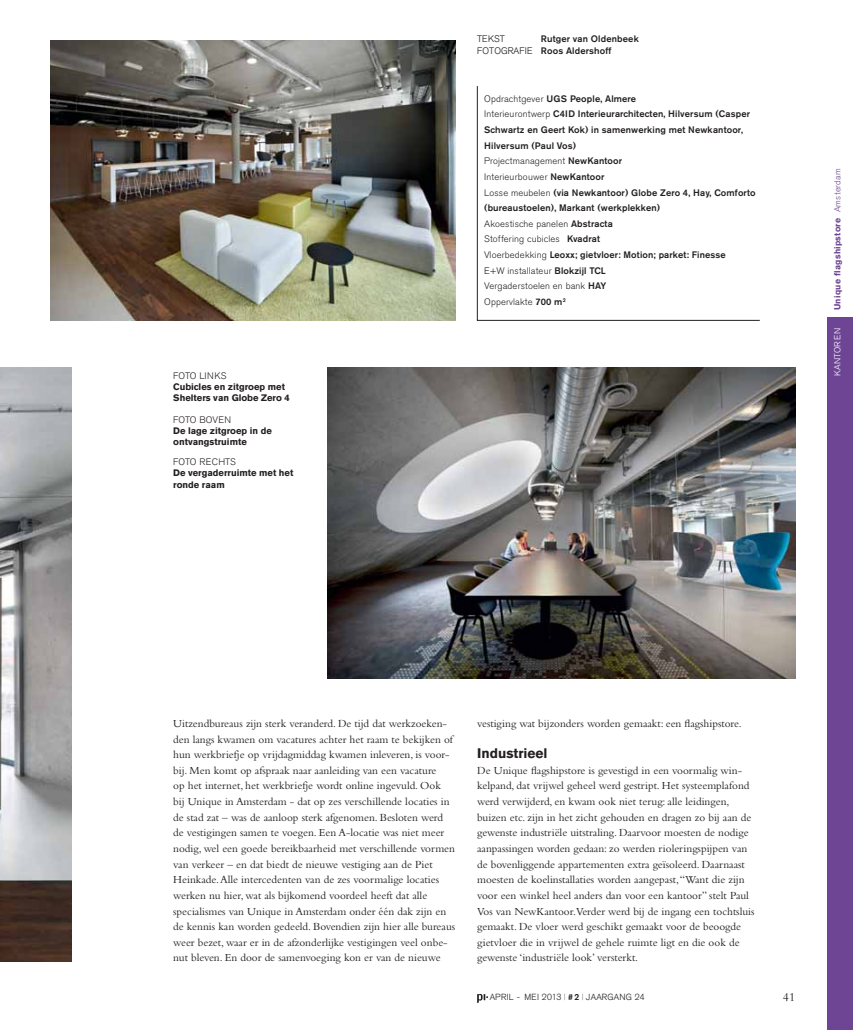
<style>
.page{position:relative;width:853px;height:1030px;background:#fff}
.page>*{position:absolute;margin:0;border:0;box-sizing:border-box;transform-origin:0 0}
.t1{font:700 13.75px "Akzidenz Grotesk BE";color:#231f20}
.t2{font:12.5px "Bembo";color:#231f20}
.t3{font:11.25px/15.6px "Bembo";color:#231f20}
.t4{font:500 9.38px/15.6px "Akzidenz Grotesk BE";letter-spacing:.015em;color:#231f20}
.t5{font:700 9.38px/11.2px "Akzidenz Grotesk BE";color:#231f20}
.t6{font:300 9.38px "Akzidenz Grotesk BE";letter-spacing:.015em;color:#231f20}
.t7{font:300 9.38px "Akzidenz Grotesk BE";letter-spacing:-.005em;color:#231f20}
.t8{font:300 9.38px "Akzidenz Grotesk";letter-spacing:.015em;color:#231f20}
.t9{font:700 8.75px "Akzidenz Grotesk BE";letter-spacing:.03em;color:#6e4495}
.t10{font:300 8.75px "Akzidenz Grotesk";letter-spacing:.03em;color:#231f20}
.t11{font:300 8.75px "Akzidenz Grotesk BE";letter-spacing:.03em;color:#fff}
.s1{font-family:"Akzidenz Grotesk";font-weight:300}
.s2{font-weight:300}
.s3{font-weight:700}
</style>
<div class="page">
<div style="left:826px;top:317px;width:26px;height:713px;background:#6e4495"></div>
<svg style="left:477px;top:994px;width:11px;height:9px"></svg>
<img style="left:0;top:367px;width:72px;height:594px">
<svg style="left:477px;top:86px;width:283px;height:235px"></svg>
<img style="left:51px;top:41px;width:405px;height:279px">
<img style="left:327px;top:367px;width:468px;height:311px">
<p class="t7" style="left:173px;top:370px;width:55px">FOTO LINKS</p>
<p class="t5" style="left:173px;top:381px;width:118px">Cubicles en zitgroep met<br>Shelters van Globe Zero 4</p>
<p class="t6" style="left:173px;top:414px;width:59px">FOTO BOVEN</p>
<p class="t5" style="left:173px;top:425px;width:100px">De lage zitgroep in de ontvangstruimte</p>
<p class="t6" style="left:173px;top:456px;width:64px">FOTO RECHTS</p>
<p class="t5" style="left:173px;top:467px;width:122px">De vergaderruimte met het ronde raam</p>
<p class="t8" style="left:477px;top:33px;width:29px">TEKST</p>
<p class="t4" style="left:477px;top:32px;width:163px;line-height:12.5px;text-indent:64px">Rutger van Oldenbeek<br><span class="s1">FOTOGRAFIE</span> Roos Aldershoff</p>
<p class="t4" style="left:484px;top:91px;width:273px"><span class="s2">Opdrachtgever</span> UGS People, Almere<br><span class="s2">Interieurontwerp</span> C4ID Interieurarchitecten, Hilversum (Casper Schwartz en Geert Kok) in samenwerking met Newkantoor, Hilversum (Paul Vos)<br><span class="s2">Projectmanagement</span> NewKantoor<br><span class="s2">Interieurbouwer</span> NewKantoor<br><span class="s2">Losse meubelen</span> (via Newkantoor) Globe Zero 4, Hay, Comforto (bureaustoelen), Markant (werkplekken)<br><span class="s2">Akoestische panelen</span> Abstracta<br><span class="s2">Stoffering cubicles</span> Kvadrat<br><span class="s2">Vloerbedekking</span> Leoxx; gietvloer: Motion; parket: Finesse<br><span class="s2">E+W installateur</span> Blokzijl TCL<br><span class="s2">Vergaderstoelen en bank</span> HAY<br><span class="s2">Oppervlakte</span> 700 m<sup>2</sup></p>
<p class="t9" style="left:832px;top:310px;width:144px;rotate:-90deg">Unique flagshipstore <span class="s2">Amsterdam</span></p>
<p class="t11" style="left:832px;top:376px;width:50px;rotate:-90deg">KANTOREN</p>
<p class="t3" style="left:173px;top:715px;width:283px">Uitzendbureaus zijn sterk veranderd. De tijd dat werkzoeken&shy;den langs kwamen om vacatures achter het raam te bekijken of hun werkbriefje op vrijdagmiddag kwamen inleveren, is voor&shy;bij. Men komt op afspraak naar aanleiding van een vacature<br>op het internet, het werkbriefje wordt online ingevuld. Ook<br>bij Unique in Amsterdam - dat op zes verschillende locaties in de stad zat – was de aanloop sterk afgenomen. Besloten werd de vestigingen samen te voegen. Een A-locatie was niet meer nodig, wel een goede bereikbaarheid met verschillende vormen van verkeer – en dat biedt de nieuwe vestiging aan de Piet Heinkade. Alle intercedenten van de zes voormalige locaties werken nu hier, wat als bijkomend voordeel heeft dat alle specialismes van Unique in Amsterdam onder één dak zijn en de kennis kan worden gedeeld. Bovendien zijn hier alle bureaus weer bezet, waar er in de afzonderlijke vestigingen veel onbe&shy;nut bleven. En door de samenvoeging kon er van de nieuwe</p>
<p class="t3" style="left:477px;top:715px;width:266px">vestiging wat bijzonders worden gemaakt: een flagshipstore.</p>
<p class="t1" style="left:477px;top:745px;width:72px">Industrieel</p>
<p class="t3" style="left:477px;top:762px;width:279px">De Unique flagshipstore is gevestigd in een voormalig win&shy;kelpand, dat vrijwel geheel werd gestript. Het systeemplafond werd verwijderd, en kwam ook niet terug: alle leidingen, buizen etc. zijn in het zicht gehouden en dragen zo bij aan de gewenste industriële uitstraling. Daarvoor moesten de nodige aanpassingen worden gedaan: zo werden rioleringspijpen van de bovenliggende appartementen extra geïsoleerd. Daarnaast moesten de koelinstallaties worden aangepast, “Want die zijn voor een winkel heel anders dan voor een kantoor” stelt Paul Vos van NewKantoor.Verder werd bij de ingang een tochtsluis gemaakt. De vloer werd geschikt gemaakt voor de beoogde gietvloer die in vrijwel de gehele ruimte ligt en die ook de gewenste ‘industriële look’ versterkt.</p>
<p class="t10" style="left:489px;top:992px;width:157px">APRIL - MEI 2013 | <span class="s3">#2</span> | JAARGANG 24</p>
<p class="t2" style="left:782px;top:989px;width:14px">41</p>
</div>
